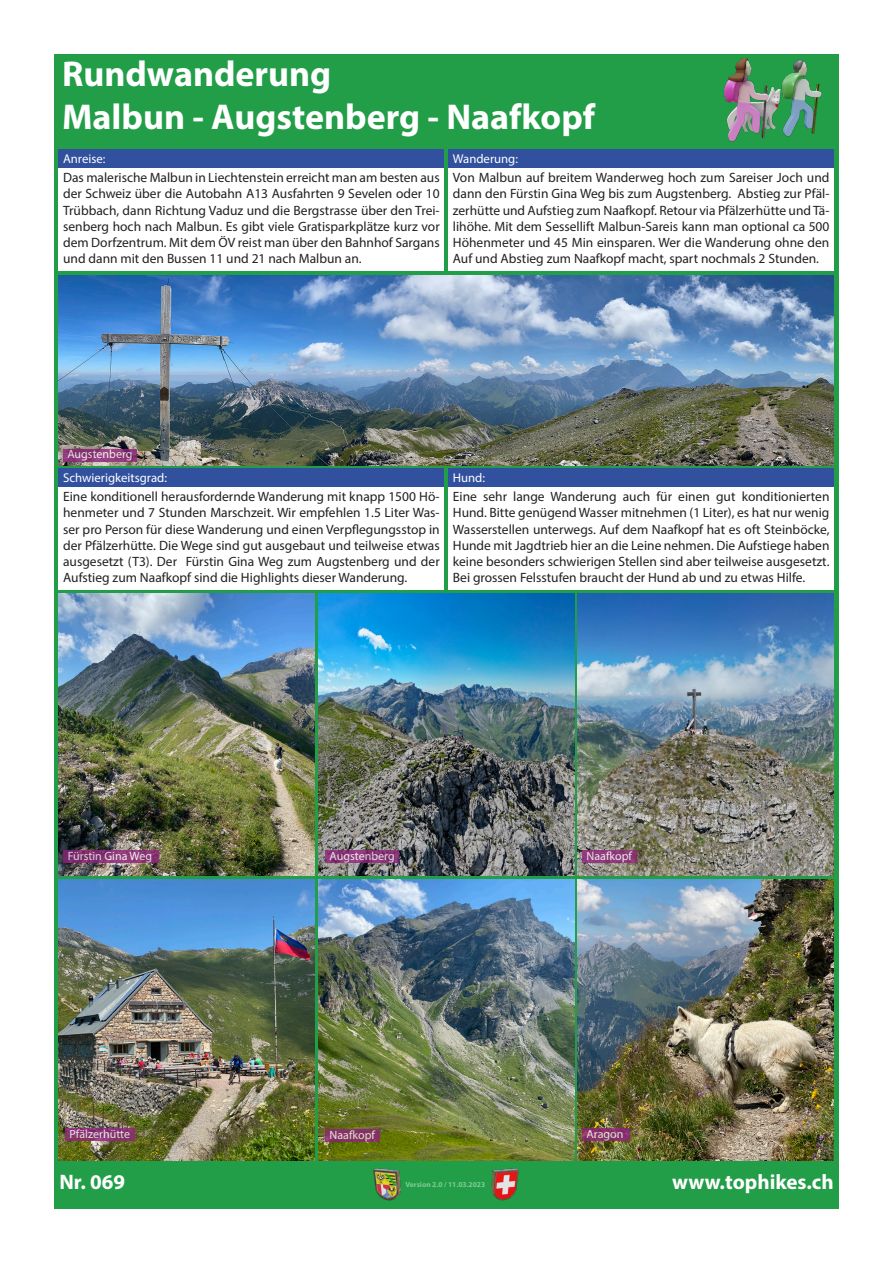
<style>
.page{position:relative;width:893px;height:1263px;background:#fff}
.page>*{position:absolute;margin:0;border:0;box-sizing:border-box;transform-origin:0 0}
.t1{font:700 36px/43.2px "Myriad Pro";color:#fff}
.t2{font:700 21px "Myriad Pro";color:#fff}
.t3{font:13.5px/16.2px "Myriad Pro";color:#231f20;text-align:justify}
.t4{font:12.75px "Myriad Pro";color:#fff}
.t5{font:12px "Myriad Pro";color:#fff}
.t6{font:700 7.5px "Myriad Pro";color:#81c995}
</style>
<div class="page">
<div style="left:54px;top:54px;width:785px;height:1155px;background:#219e47"></div>
<img style="left:724px;top:58px;width:98px;height:84px">
<div style="left:59px;top:168px;width:385px;height:102px;background:#fff"></div>
<div style="left:449px;top:168px;width:385px;height:102px;background:#fff"></div>
<div style="left:59px;top:149px;width:385px;height:19px;background:#31519e"></div>
<div style="left:449px;top:149px;width:385px;height:19px;background:#31519e"></div>
<img style="left:59px;top:275px;width:775px;height:190px">
<div style="left:59px;top:487px;width:385px;height:102px;background:#fff"></div>
<div style="left:449px;top:487px;width:385px;height:102px;background:#fff"></div>
<div style="left:59px;top:468px;width:385px;height:19px;background:#31519e"></div>
<div style="left:449px;top:468px;width:385px;height:19px;background:#31519e"></div>
<svg style="left:63px;top:449px;width:74px;height:12px"></svg>
<img style="left:318px;top:593px;width:256px;height:282px">
<img style="left:578px;top:593px;width:256px;height:282px">
<svg style="left:325px;top:850px;width:74px;height:13px"></svg>
<svg style="left:582px;top:850px;width:55px;height:13px"></svg>
<img style="left:318px;top:879px;width:256px;height:282px">
<img style="left:578px;top:879px;width:256px;height:282px">
<svg style="left:582px;top:1128px;width:47px;height:13px"></svg>
<img style="left:59px;top:879px;width:256px;height:282px">
<svg style="left:65px;top:1128px;width:70px;height:13px"></svg>
<img style="left:59px;top:593px;width:256px;height:282px">
<svg style="left:64px;top:850px;width:95px;height:13px"></svg>
<div style="left:325px;top:1129px;width:54px;height:12px;background:#853166"></div>
<img style="left:373px;top:1168px;width:146px;height:33px">
<h1 class="t1" style="left:62px;top:51px;width:535px">Rundwanderung<br>Malbun - Augstenberg - Naafkopf</h1>
<p class="t4" style="left:63px;top:151px;width:44px">Anreise:</p>
<p class="t4" style="left:453px;top:151px;width:67px">Wanderung:</p>
<p class="t3" style="left:63px;top:169px;width:378px">Das malerische Malbun in Liechtenstein erreicht man am besten aus der Schweiz über die Autobahn A13 Ausfahrten 9 Sevelen oder 10<br>Trübbach, dann Richtung Vaduz und die Bergstrasse über den Trei&shy;senberg hoch nach Malbun. Es gibt viele Gratisparkplätze kurz vor dem Dorfzentrum. Mit dem ÖV reist man über den Bahnhof Sargans und dann mit den Bussen 11 und 21 nach Malbun an.</p>
<p class="t3" style="left:453px;top:169px;width:378px">Von Malbun auf breitem Wanderweg hoch zum Sareiser Joch und dann den Fürstin Gina Weg bis zum Augstenberg. Abstieg zur Pfäl&shy;zerhütte und Aufstieg zum Naafkopf. Retour via Pfälzerhütte und Tä&shy;lihöhe. Mit dem Sessellift Malbun-Sareis kann man optional ca 500<br>Höhenmeter und 45 Min einsparen. Wer die Wanderung ohne den Auf und Abstieg zum Naafkopf macht, spart nochmals 2 Stunden.</p>
<p class="t5" style="left:67px;top:447px;width:67px">Augstenberg</p>
<p class="t4" style="left:63px;top:470px;width:105px">Schwierigkeitsgrad:</p>
<p class="t4" style="left:453px;top:470px;width:34px">Hund:</p>
<p class="t3" style="left:63px;top:488px;width:378px">Eine konditionell herausfordernde Wanderung mit knapp 1500 Hö&shy;henmeter und 7 Stunden Marschzeit. Wir empfehlen 1.5 Liter Was&shy;ser pro Person für diese Wanderung und einen Verpflegungsstop in der Pfälzerhütte. Die Wege sind gut ausgebaut und teilweise etwas ausgesetzt (T3). Der Fürstin Gina Weg zum Augstenberg und der Aufstieg zum Naafkopf sind die Highlights dieser Wanderung.</p>
<p class="t3" style="left:453px;top:488px;width:378px">Eine sehr lange Wanderung auch für einen gut konditionierten Hund. Bitte genügend Wasser mitnehmen (1 Liter), es hat nur wenig Wasserstellen unterwegs. Auf dem Naafkopf hat es oft Steinböcke, Hunde mit Jagdtrieb hier an die Leine nehmen. Die Aufstiege haben keine besonders schwierigen Stellen sind aber teilweise ausgesetzt.<br>Bei grossen Felsstufen braucht der Hund ab und zu etwas Hilfe.</p>
<p class="t5" style="left:68px;top:849px;width:86px">Fürstin Gina Weg</p>
<p class="t5" style="left:330px;top:849px;width:67px">Augstenberg</p>
<p class="t5" style="left:587px;top:849px;width:47px">Naafkopf</p>
<p class="t5" style="left:70px;top:1127px;width:62px">Pfälzerhütte</p>
<p class="t5" style="left:587px;top:1127px;width:38px">Aragon</p>
<p class="t5" style="left:330px;top:1127px;width:47px">Naafkopf</p>
<h2 class="t2" style="left:59px;top:1169px;width:67px">Nr. 069</h2>
<h2 class="t2" style="left:672px;top:1169px;width:163px">www.tophikes.ch</h2>
<p class="t6" style="left:405px;top:1179px;width:81px">Version 2.0 / 11.03.2023</p>
</div>
